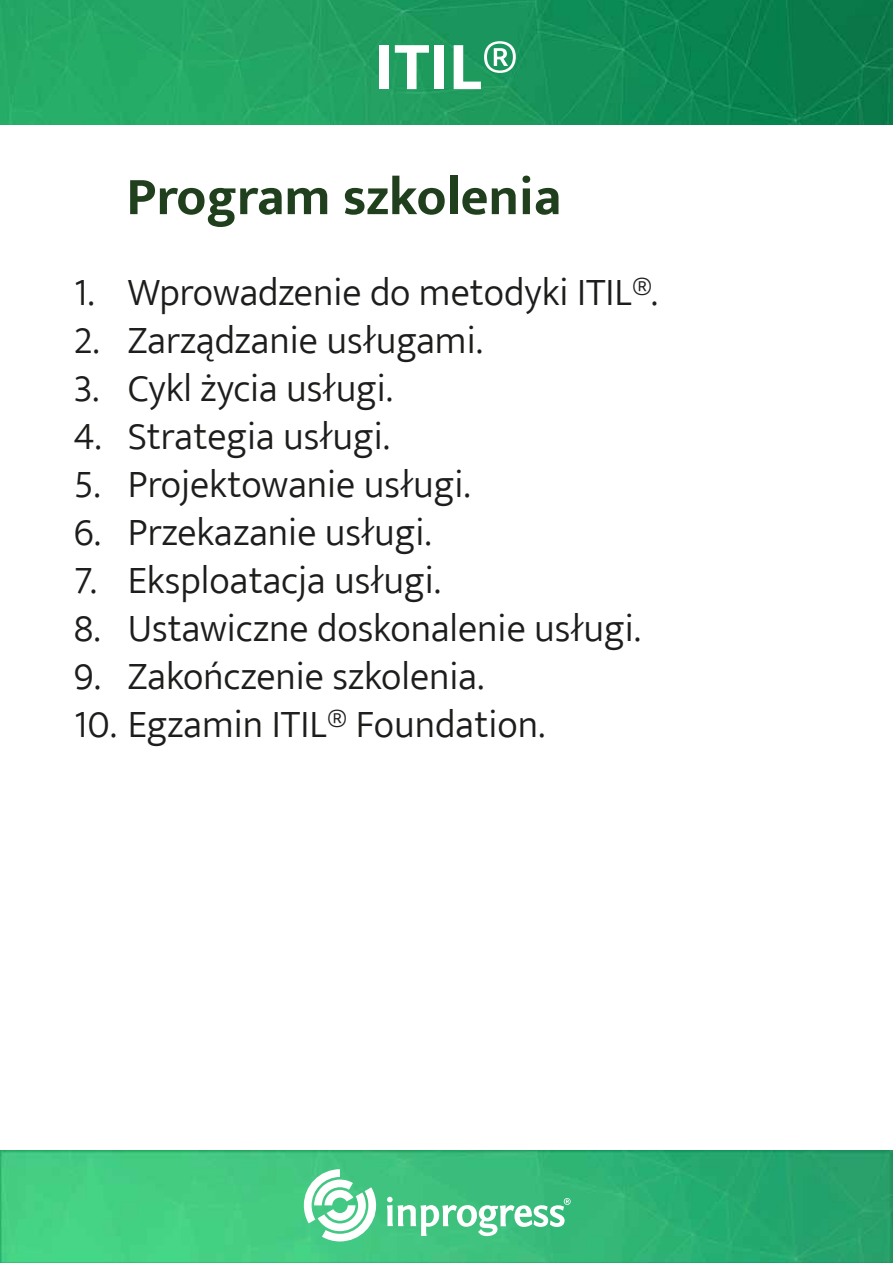
<style>
.page{position:relative;width:893px;height:1263px;background:#fff}
.page>*{position:absolute;margin:0;border:0;box-sizing:border-box;transform-origin:0 0}
.t1{font:700 69.75px "Ek Mukta";color:#fff}
.t2{font:700 53.85px "Ek Mukta";color:#203f1d}
.t3{font:300 39px "Ek Mukta";color:#1d1d1b}
</style>
<div class="page">
<img style="left:0;top:0;width:893px;height:125px">
<img style="left:0;top:1150px;width:893px;height:113px">
<svg style="left:387px;top:1197px;width:184px;height:39px"></svg>
<svg style="left:304px;top:1169px;width:72px;height:72px"></svg>
<h1 class="t1" style="left:375px;top:24px;width:145px">ITIL®</h1>
<h2 class="t2" style="left:126px;top:164px;width:436px">Program szkolenia</h2>
<p class="t3" style="left:74px;top:269px;width:585px">1. Wprowadzenie do metodyki ITIL®.</p>
<p class="t3" style="left:74px;top:317px;width:410px">2. Zarządzanie usługami.</p>
<p class="t3" style="left:74px;top:365px;width:321px">3. Cykl życia usługi.</p>
<p class="t3" style="left:74px;top:413px;width:318px">4. Strategia usługi.</p>
<p class="t3" style="left:74px;top:461px;width:398px">5. Projektowanie usługi.</p>
<p class="t3" style="left:74px;top:509px;width:359px">6. Przekazanie usługi.</p>
<p class="t3" style="left:74px;top:557px;width:369px">7. Eksploatacja usługi.</p>
<p class="t3" style="left:74px;top:605px;width:569px">8. Ustawiczne doskonalenie usługi.</p>
<p class="t3" style="left:74px;top:653px;width:412px">9. Zakończenie szkolenia.</p>
<p class="t3" style="left:74px;top:701px;width:473px">10. Egzamin ITIL® Foundation.</p>
</div>
